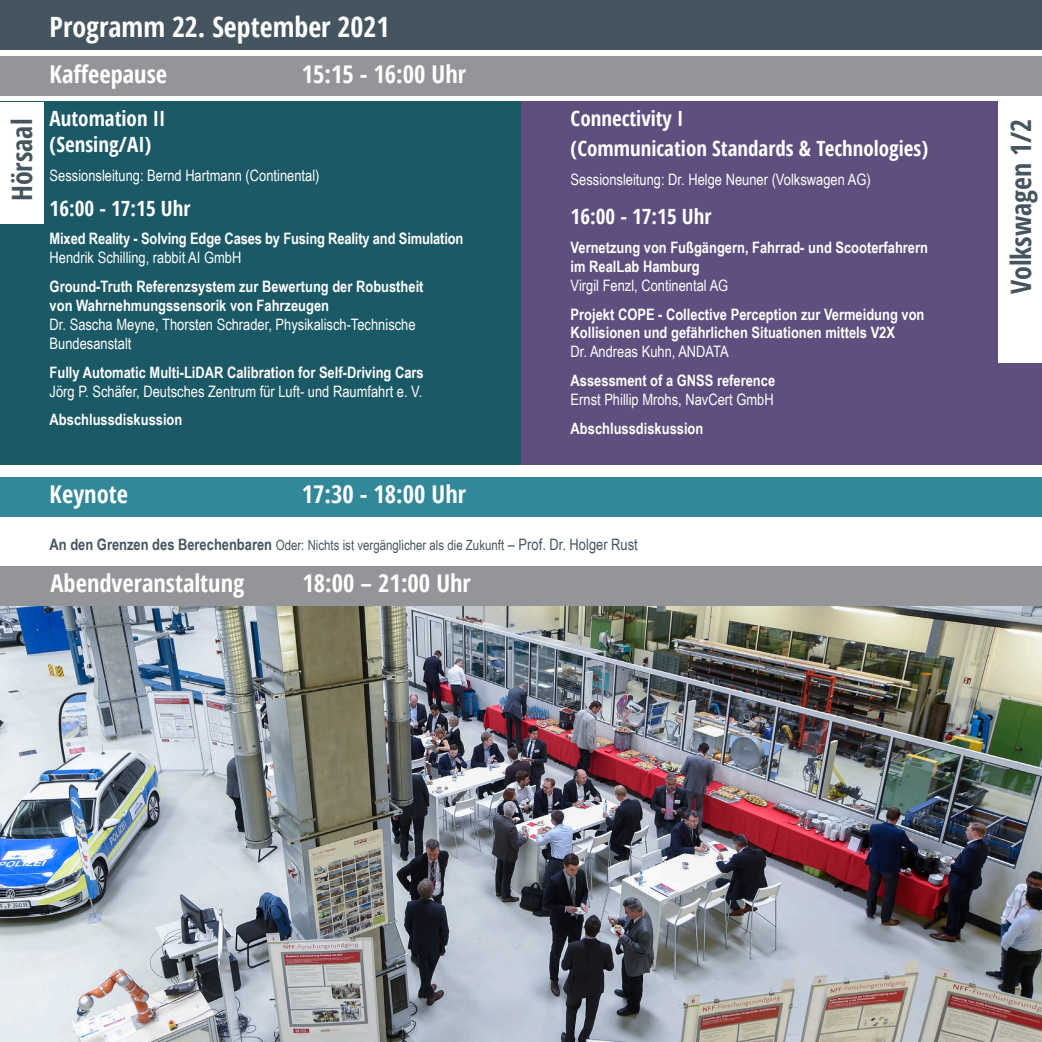
<style>
.page{position:relative;width:1042px;height:1042px;background:#fff}
.page>*{position:absolute;margin:0;border:0;box-sizing:border-box;transform-origin:0 0}
.t1{font:700 28px "Open Sans Condensed";color:#fff}
.t2{font:700 28px "Open Sans Condensed";color:#45555f}
.Ü_Programm{font:700 24.5px "Open Sans Condensed";color:#fff}
.t3{font:700 21px/29.4px "Open Sans Condensed";color:#fff}
.t4{font:700 15.75px/18.9px "Arial Narrow";color:#fff}
.t5{font:15.75px/18.9px "Arial Narrow";color:#fff}
.t6{font:14px "Arial Narrow";color:#45555f}
.s1{font-weight:400}
.s2{font-weight:700}
.s3{font-weight:700;font-size:15.75px}
.s4{font-size:15.75px}
</style>
<div class="page">
<img style="left:0;top:605px;width:1042px;height:437px">
<div style="left:0;top:566px;width:1041px;height:40px;background:#939598"></div>
<div style="left:521px;top:102px;width:521px;height:363px;background:#5e4f7e"></div>
<div style="left:999px;top:158px;width:43px;height:205px;background:#fff"></div>
<div style="left:999px;top:100px;width:43px;height:206px;background:#fff"></div>
<div style="left:1px;top:0;width:1041px;height:50px;background:#45555f"></div>
<div style="left:0;top:477px;width:1042px;height:39px;background:#328799"></div>
<div style="left:0;top:102px;width:521px;height:363px;background:#1a5965"></div>
<div style="left:0;top:102px;width:43px;height:122px;background:#fff"></div>
<div style="left:1px;top:56px;width:1041px;height:39px;background:#939598"></div>
<p class="t1" style="left:50px;top:7px;width:341px">Programm 22. September 2021</p>
<p class="Ü_Programm" style="left:50px;top:57px;width:119px">Kaffeepause</p>
<p class="Ü_Programm" style="left:302px;top:57px;width:166px">15:15 - 16:00 Uhr</p>
<p class="t2" style="left:3px;top:201px;width:84px;rotate:-90deg">Hörsaal</p>
<p class="t3" style="left:50px;top:106px;width:117px;line-height:25.2px">Automation II (Sensing/AI)</p>
<p class="t5" style="left:50px;top:165px;width:271px">Sessionsleitung: Bernd Hartmann (Continental)</p>
<p class="t3" style="left:50px;top:193px;width:142px">16:00 - 17:15 Uhr</p>
<p class="t4" style="left:50px;top:229px;width:415px">Mixed Reality - Solving Edge Cases by Fusing Reality and Simulation<br><span class="s1">Hendrik Schilling, rabbit AI GmbH</span></p>
<p class="t4" style="left:50px;top:276px;width:375px">Ground-Truth Referenzsystem zur Bewertung der Robustheit von Wahrnehmungssensorik von Fahrzeugen<br><span class="s1">Dr. Sascha Meyne, Thorsten Schrader, Physikalisch-Technische Bundesanstalt</span></p>
<p class="t4" style="left:50px;top:362px;width:376px">Fully Automatic Multi-LiDAR Calibration for Self-Driving Cars<br><span class="s1">Jörg P. Schäfer, Deutsches Zentrum für Luft- und Raumfahrt e. V.</span></p>
<p class="t4" style="left:50px;top:410px;width:134px">Abschlussdiskussion</p>
<p class="t3" style="left:570px;top:104px;width:359px">Connectivity I<br>(Communication Standards &amp; Technologies)</p>
<p class="t5" style="left:570px;top:169px;width:302px">Sessionsleitung: Dr. Helge Neuner (Volkswagen AG)</p>
<p class="t3" style="left:570px;top:201px;width:142px">16:00 - 17:15 Uhr</p>
<p class="t4" style="left:570px;top:237px;width:359px">Vernetzung von Fußgängern, Fahrrad- und Scooterfahrern im RealLab Hamburg<br><span class="s1">Virgil Fenzl, Continental AG</span></p>
<p class="t4" style="left:570px;top:304px;width:355px">Projekt COPE - Collective Perception zur Vermeidung von<br>Kollisionen und gefährlichen Situationen mittels V2X<br><span class="s1">Dr. Andreas Kuhn, ANDATA</span></p>
<p class="t5" style="left:570px;top:370px;width:206px"><span class="s2">Assessment of a GNSS reference<br></span>Ernst Phillip Mrohs, NavCert GmbH</p>
<p class="t4" style="left:570px;top:418px;width:134px">Abschlussdiskussion</p>
<p class="Ü_Programm" style="left:50px;top:477px;width:80px">Keynote</p>
<p class="Ü_Programm" style="left:302px;top:477px;width:166px">17:30 - 18:00 Uhr</p>
<p class="t6" style="left:50px;top:534px;width:590px"><span class="s3">An den Grenzen des Berechenbaren</span> Oder: Nichts ist vergänglicher als die Zukunft <span class="s4">– Prof. Dr. Holger Rust</span></p>
<p class="Ü_Programm" style="left:50px;top:566px;width:195px">Abendveranstaltung</p>
<p class="Ü_Programm" style="left:302px;top:566px;width:170px">18:00 – 21:00 Uhr</p>
<p class="t2" style="left:1001px;top:294px;width:177px;rotate:-90deg">Volkswagen 1/2</p>
</div>
